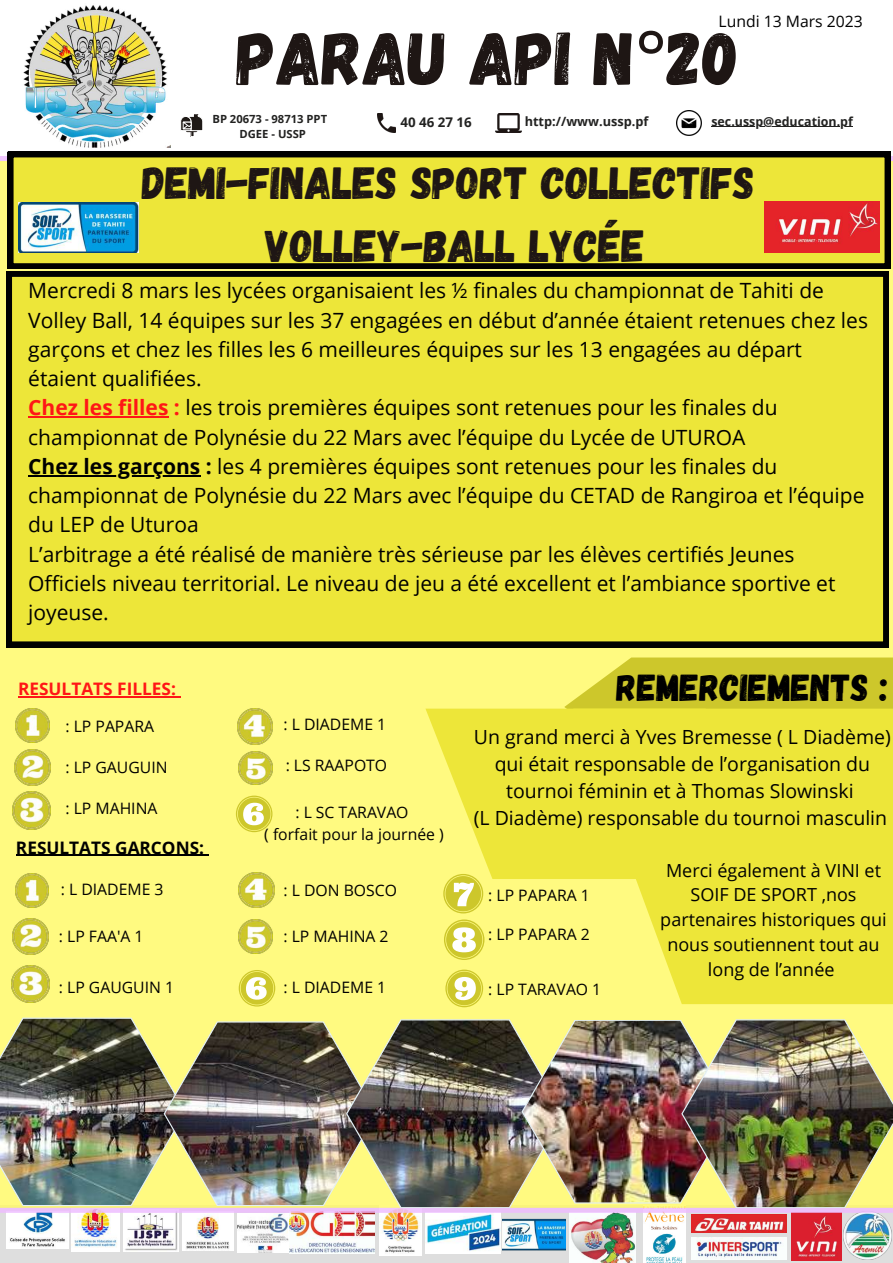
<style>
.page{position:relative;width:893px;height:1263px;background:#fff}
.page>*{position:absolute;margin:0;border:0;box-sizing:border-box;transform-origin:0 0}
.t1{font:75.07px "Gagalin";color:#1e1614}
.t2{font:45px/63px "Gagalin";color:#1e1614;text-align:center}
.t3{font:37.5px "Gagalin";color:#000}
.t4{font:21px/29.2px "Open Sans";color:#000}
.t5{font:19.5px/27px "Open Sans";color:#000;text-align:center}
.t6{font:18px/24.8px "Open Sans";color:#000;text-align:center}
.t7{font:700 17.25px "Open Sans";color:#000}
.t8{font:700 17.25px "Open Sans";color:#ff1616}
.t9{font:15.75px/21.9px "Open Sans";color:#000;text-align:center}
.t10{font:700 13.35px "Open Sans";color:#222221}
.t11{font:700 12.75px "Open Sans";color:#222221}
.t12{font:700 12.45px "Open Sans";color:#222221}
.t13{font:700 11.25px/15.1px "Open Sans";color:#222221;text-align:center}
.s1{font-family:"Noto Sans"}
.s2{font-weight:700;color:#ff1616}
.s3{font-weight:700}
</style>
<div class="page">
<img style="left:23px;top:5px;width:147px;height:143px">
<div style="left:0;top:1205px;width:893px;height:58px;background:#d9d9d9"></div>
<img style="left:377px;top:114px;width:18px;height:18px">
<img style="left:496px;top:114px;width:25px;height:18px">
<img style="left:676px;top:111px;width:25px;height:24px">
<svg style="left:180px;top:114px;width:23px;height:23px"></svg>
<img style="left:72px;top:1213px;width:48px;height:38px">
<img style="left:6px;top:1213px;width:62px;height:36px">
<img style="left:791px;top:1213px;width:50px;height:47px">
<img style="left:843px;top:1213px;width:48px;height:46px">
<img style="left:691px;top:1214px;width:96px;height:19px">
<img style="left:691px;top:1238px;width:96px;height:22px">
<img style="left:237px;top:1213px;width:51px;height:39px">
<img style="left:124px;top:1213px;width:55px;height:39px">
<img style="left:182px;top:1213px;width:52px;height:37px">
<img style="left:570px;top:1213px;width:65px;height:50px">
<img style="left:290px;top:1213px;width:84px;height:40px">
<img style="left:503px;top:1218px;width:63px;height:33px">
<img style="left:380px;top:1213px;width:41px;height:42px">
<img style="left:644px;top:1213px;width:41px;height:50px">
<img style="left:425px;top:1213px;width:75px;height:40px">
<div style="left:0;top:156px;width:893px;height:1057px;background:#fffa80"></div>
<div style="left:6px;top:271px;width:882px;height:376px;background:#ede639"></div>
<svg style="left:8px;top:152px;width:882px;height:117px;background:#cfc932"></svg>
<img style="left:16px;top:709px;width:34px;height:33px">
<img style="left:14px;top:749px;width:36px;height:36px">
<img style="left:13px;top:792px;width:37px;height:37px">
<img style="left:237px;top:709px;width:36px;height:35px">
<img style="left:239px;top:751px;width:33px;height:34px">
<svg style="left:236px;top:796px;width:36px;height:36px"></svg>
<img style="left:0;top:1017px;width:893px;height:191px">
<img style="left:15px;top:874px;width:34px;height:33px">
<img style="left:13px;top:918px;width:36px;height:36px">
<img style="left:12px;top:965px;width:37px;height:38px">
<img style="left:239px;top:872px;width:35px;height:36px">
<img style="left:239px;top:919px;width:33px;height:34px">
<svg style="left:239px;top:970px;width:36px;height:36px"></svg>
<svg style="left:443px;top:879px;width:40px;height:34px"></svg>
<svg style="left:444px;top:919px;width:40px;height:41px"></svg>
<svg style="left:445px;top:969px;width:38px;height:38px"></svg>
<svg style="left:564px;top:657px;width:329px;height:52px;background:#d2cc34"></svg>
<svg style="left:573px;top:709px;width:320px;height:295px;background:#efe843"></svg>
<svg style="left:425px;top:709px;width:281px;height:170px;background:#efe841"></svg>
<img style="left:18px;top:203px;width:120px;height:49px">
<img style="left:765px;top:201px;width:114px;height:51px">
<hr style="left:711px;top:126px;width:142px;height:1px;background:#222221">
<hr style="left:28px;top:416px;width:140px;height:2px;background:#ff1616">
<hr style="left:28px;top:475px;width:172px;height:2px;background:#000">
<hr style="left:18px;top:696px;width:158px;height:2px;background:#ff1616">
<hr style="left:16px;top:855px;width:188px;height:1px;background:#000">
<p class="t9" style="left:718px;top:10px;width:146px">Lundi 13 Mars 2023</p>
<h1 class="t1" style="left:237px;top:10px;width:504px">PARAU API N<span class="s1">°</span>20</h1>
<p class="t13" style="left:212px;top:111px;width:116px">BP 20673 - 98713 PPT<br>DGEE - USSP</p>
<p class="t10" style="left:400px;top:113px;width:73px">40 46 27 16</p>
<p class="t11" style="left:525px;top:113px;width:125px">http://www.ussp.pf</p>
<p class="t12" style="left:711px;top:112px;width:143px">sec.ussp@education.pf</p>
<h2 class="t2" style="left:142px;top:149px;width:614px">DEMI-FINALES SPORT COLLECTIFS<br>VOLLEY-BALL LYCÉE</h2>
<p class="t4" style="left:28px;top:276px;width:841px">Mercredi 8 mars les lycées organisaient les ½ finales du championnat de Tahiti de Volley Ball, 14 équipes sur les 37 engagées en début d’année étaient retenues chez les garçons et chez les filles les 6 meilleures équipes sur les 13 engagées au départ étaient qualifiées.<br><span class="s2">Chez les filles :</span> les trois premières équipes sont retenues pour les finales du championnat de Polynésie du 22 Mars avec l’équipe du Lycée de UTUROA<br><span class="s3">Chez les garçons :</span> les 4 premières équipes sont retenues pour les finales du championnat de Polynésie du 22 Mars avec l’équipe du CETAD de Rangiroa et l’équipe du LEP de Uturoa<br>L’arbitrage a été réalisé de manière très sérieuse par les élèves certifiés Jeunes Officiels niveau territorial. Le niveau de jeu a été excellent et l’ambiance sportive et joyeuse.</p>
<p class="t8" style="left:18px;top:677px;width:159px">RESULTATS FILLES:</p>
<p class="t9" style="left:65px;top:714px;width:90px">: LP PAPARA</p>
<p class="t9" style="left:65px;top:756px;width:104px">: LP GAUGUIN</p>
<p class="t9" style="left:65px;top:797px;width:93px">: LP MAHINA</p>
<p class="t7" style="left:16px;top:835px;width:190px">RESULTATS GARCONS:</p>
<p class="t9" style="left:61px;top:878px;width:104px">: L DIADEME 3</p>
<p class="t9" style="left:59px;top:925px;width:86px">: LP FAA'A 1</p>
<p class="t9" style="left:59px;top:976px;width:117px">: LP GAUGUIN 1</p>
<p class="t9" style="left:283px;top:713px;width:104px">: L DIADEME 1</p>
<p class="t9" style="left:286px;top:754px;width:103px">: LS RAAPOTO</p>
<p class="t9" style="left:264px;top:801px;width:181px">: L SC TARAVAO<br>( forfait pour la journée )</p>
<p class="t9" style="left:283px;top:878px;width:115px">: L DON BOSCO</p>
<p class="t9" style="left:283px;top:925px;width:107px">: LP MAHINA 2</p>
<p class="t9" style="left:283px;top:976px;width:104px">: L DIADEME 1</p>
<h3 class="t3" style="left:616px;top:663px;width:273px">REMERCIEMENTS :</h3>
<p class="t5" style="left:474px;top:722px;width:418px">Un grand merci à Yves Bremesse ( L Diadème) qui était responsable de l’organisation du tournoi féminin et à Thomas Slowinski<br>(L Diadème) responsable du tournoi masculin</p>
<p class="t6" style="left:660px;top:857px;width:228px">Merci également à VINI et<br>SOIF DE SPORT ,nos partenaires historiques qui nous soutiennent tout au long de l’année</p>
<p class="t9" style="left:488px;top:884px;width:103px">: LP PAPARA 1</p>
<p class="t9" style="left:488px;top:923px;width:103px">: LP PAPARA 2</p>
<p class="t9" style="left:488px;top:978px;width:115px">: LP TARAVAO 1</p>
</div>
